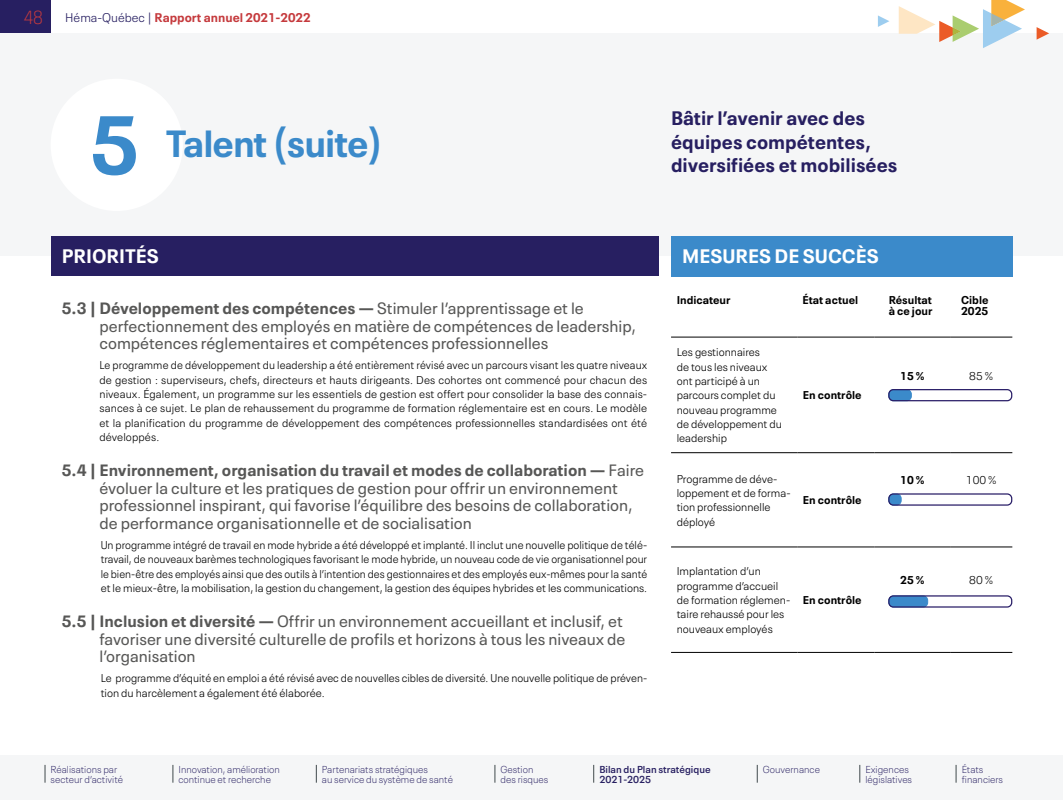
<style>
.page{position:relative;width:1063px;height:800px;background:#fff}
.page>*{position:absolute;margin:0;border:0;box-sizing:border-box;transform-origin:0 0}
.t1{font:81.81px "Neue Plak Text Variable";color:#3b8aca}
.t2{font:37.5px "Neue Plak Text Variable";letter-spacing:-.025em;color:#3b8aca}
.t3{font:700 19.38px/23.2px "Neue Plak Text";color:#271f61}
.t4{font:700 19.38px "Neue Plak Text";color:#fff}
.t5{font:16.25px/17.5px "Neue Plak Text";color:#575756}
.t6{font:700 12.5px "Neue Plak Text";color:#c53a3d}
.t7{font:300 11.25px/14.4px "Neue Plak Text";color:#000}
.t8{font:700 11.25px "Neue Plak Text";color:#000}
.t9{font:100 10px/10px "Neue Plak Text";color:#271f61}
.t10{font:600 10px/10px "Neue Plak Text";color:#271f61}
.s1{font-family:"Neue Plak";font-weight:300;font-stretch:condensed;font-size:18.75px}
.s2{font-weight:300;color:#271f61}
.s3{font-weight:700}
</style>
<div class="page">
<div style="left:0;top:0;width:51px;height:34px;background:#271f61"></div>
<div style="left:0;top:755px;width:1062px;height:45px;background:#f5f6f7"></div>
<svg style="left:45px;top:765px;width:1px;height:18px"></svg>
<svg style="left:173px;top:765px;width:1px;height:18px"></svg>
<svg style="left:316px;top:765px;width:1px;height:18px"></svg>
<svg style="left:495px;top:765px;width:1px;height:18px"></svg>
<svg style="left:593px;top:765px;width:1px;height:18px"></svg>
<svg style="left:757px;top:765px;width:1px;height:18px"></svg>
<svg style="left:859px;top:765px;width:1px;height:18px"></svg>
<svg style="left:955px;top:765px;width:1px;height:18px"></svg>
<div style="left:0;top:34px;width:1062px;height:222px;background:#f5f6f7"></div>
<div style="left:51px;top:79px;width:132px;height:132px;background:#fff;border-radius:50%"></div>
<div style="left:51px;top:236px;width:607px;height:40px;background:#271f61"></div>
<div style="left:671px;top:236px;width:341px;height:41px;background:#3b8aca"></div>
<hr style="left:671px;top:453px;width:126px;height:1px;background:#000">
<hr style="left:797px;top:453px;width:77px;height:1px;background:#000">
<hr style="left:874px;top:453px;width:76px;height:1px;background:#000">
<hr style="left:950px;top:453px;width:62px;height:1px;background:#000">
<hr style="left:671px;top:547px;width:126px;height:1px;background:#000">
<hr style="left:797px;top:547px;width:77px;height:1px;background:#000">
<hr style="left:874px;top:547px;width:76px;height:1px;background:#000">
<hr style="left:950px;top:547px;width:62px;height:1px;background:#000">
<hr style="left:671px;top:652px;width:126px;height:1px;background:#000">
<hr style="left:797px;top:652px;width:77px;height:1px;background:#000">
<hr style="left:874px;top:652px;width:76px;height:1px;background:#000">
<hr style="left:950px;top:652px;width:62px;height:1px;background:#000">
<hr style="left:671px;top:337px;width:126px;height:1px;background:#000">
<hr style="left:797px;top:337px;width:77px;height:1px;background:#000">
<hr style="left:874px;top:337px;width:76px;height:1px;background:#000">
<hr style="left:950px;top:337px;width:62px;height:1px;background:#000">
<div style="left:888px;top:494px;width:13px;height:11px;background:#3b8aca;border-radius:5px"></div>
<div style="left:888px;top:494px;width:13px;height:11px;border:1px solid #3b8aca;border-radius:5px"></div>
<div style="left:888px;top:493px;width:124px;height:13px;border:1px solid #281d67;border-radius:5px"></div>
<div style="left:888px;top:390px;width:23px;height:11px;background:#3b8aca;border-radius:5px"></div>
<div style="left:888px;top:389px;width:23px;height:12px;border:1px solid #3b8aca;border-radius:5px"></div>
<div style="left:888px;top:389px;width:124px;height:12px;border:1px solid #281d67;border-radius:5px"></div>
<div style="left:888px;top:596px;width:39px;height:11px;background:#3b8aca;border-radius:5px"></div>
<div style="left:888px;top:596px;width:40px;height:11px;border:1px solid #3b8aca;border-radius:5px"></div>
<div style="left:888px;top:595px;width:124px;height:13px;border:1px solid #281d67;border-radius:5px"></div>
<svg style="left:1036px;top:27px;width:13px;height:13px"></svg>
<svg style="left:878px;top:15px;width:11px;height:12px"></svg>
<svg style="left:898px;top:0;width:127px;height:48px"></svg>
<p class="t6" style="left:24px;top:7px;width:288px"><span class="s1">48</span> <span class="s2">Héma-Québec |</span> Rapport annuel 2021-2022</p>
<h1 class="t1" style="left:90px;top:81px;width:51px">5</h1>
<h3 class="t3" style="left:671px;top:105px;width:228px">Bâtir l’avenir avec des équipes compétentes, diversifiées et mobilisées</h3>
<h2 class="t2" style="left:166px;top:114px;width:219px">Talent (suite)</h2>
<h3 class="t4" style="left:62px;top:240px;width:98px">PRIORITÉS</h3>
<h3 class="t5" style="left:99px;top:298px;width:538px;text-indent:-38px"><span class="s3">5.3 | Développement des compétences —</span> Stimuler l’apprentissage et le perfectionnement des employés en matière de compétences de leadership, compétences réglementaires et compétences professionnelles</h3>
<p class="t7" style="left:99px;top:357px;width:549px;text-align:justify">Le programme de développement du leadership a été entièrement révisé avec un parcours visant les quatre niveaux de gestion : superviseurs, chefs, directeurs et hauts dirigeants. Des cohortes ont commencé pour chacun des niveaux. Également, un programme sur les essentiels de gestion est offert pour consolider la base des connais‑ sances à ce sujet. Le plan de rehaussement du programme de formation réglementaire est en cours. Le modèle et la planification du programme de développement des compétences professionnelles standardisées ont été développés.</p>
<p class="t5" style="left:99px;top:460px;width:546px;text-indent:-38px"><span class="s3">5.4 | Environnement, organisation du travail et modes de collaboration —</span> Faire évoluer la culture et les pratiques de gestion pour offrir un environnement professionnel inspirant, qui favorise l’équilibre des besoins de collaboration, de performance organisationnelle et de socialisation</p>
<p class="t7" style="left:101px;top:537px;width:548px;text-align:justify">Un programme intégré de travail en mode hybride a été développé et implanté. Il inclut une nouvelle politique de télé‑ travail, de nouveaux barèmes technologiques favorisant le mode hybride, un nouveau code de vie organisationnel pour le bien-être des employés ainsi que des outils à l’intention des gestionnaires et des employés eux-mêmes pour la santé et le mieux-être, la mobilisation, la gestion du changement, la gestion des équipes hybrides et les communications.</p>
<h3 class="t5" style="left:99px;top:611px;width:527px;text-indent:-38px"><span class="s3">5.5 | Inclusion et diversité —</span> Offrir un environnement accueillant et inclusif, et favoriser une diversité culturelle de profils et horizons à tous les niveaux de l’organisation</h3>
<p class="t7" style="left:101px;top:670px;width:548px">Le programme d’équité en emploi a été révisé avec de nouvelles cibles de diversité. Une nouvelle politique de préven‑ tion du harcèlement a également été élaborée.</p>
<h3 class="t4" style="left:682px;top:240px;width:198px">MESURES DE SUCCÈS</h3>
<p class="t8" style="left:676px;top:291px;width:55px">Indicateur</p>
<p class="t8" style="left:802px;top:291px;width:57px">État actuel</p>
<p class="t8" style="left:888px;top:291px;width:45px">Résultat</p>
<p class="t8" style="left:961px;top:291px;width:29px">Cible</p>
<p class="t8" style="left:888px;top:302px;width:45px">à ce jour</p>
<p class="t8" style="left:961px;top:302px;width:29px">2025</p>
<p class="t7" style="left:676px;top:344px;width:107px">Les gestionnaires<br>de tous les niveaux ont participé à un parcours complet du nouveau programme de développement du leadership</p>
<p class="t8" style="left:900px;top:366px;width:26px">15 %</p>
<p class="t7" style="left:969px;top:368px;width:25px">85 %</p>
<p class="t8" style="left:803px;top:386px;width:60px">En contrôle</p>
<p class="t7" style="left:676px;top:470px;width:115px">Programme de déve‑ loppement et de forma‑ tion professionnelle déployé</p>
<p class="t8" style="left:803px;top:491px;width:60px">En contrôle</p>
<p class="t7" style="left:676px;top:563px;width:115px">Implantation d’un programme d’accueil de formation réglemen‑ taire rehaussé pour les nouveaux employés</p>
<p class="t8" style="left:803px;top:591px;width:60px">En contrôle</p>
<p class="t8" style="left:900px;top:471px;width:26px">10 %</p>
<p class="t7" style="left:965px;top:472px;width:32px">100 %</p>
<p class="t8" style="left:900px;top:571px;width:26px">25 %</p>
<p class="t7" style="left:969px;top:572px;width:25px">80 %</p>
<p class="t9" style="left:51px;top:763px;width:74px">Réalisations par secteur d’activité</p>
<p class="t9" style="left:178px;top:763px;width:103px">Innovation, amélioration continue et recherche</p>
<p class="t9" style="left:322px;top:763px;width:132px">Partenariats stratégiques<br>au service du système de santé</p>
<p class="t9" style="left:500px;top:763px;width:49px">Gestion des risques</p>
<p class="t10" style="left:599px;top:763px;width:113px">Bilan du Plan stratégique<br>2021-2025</p>
<p class="t9" style="left:763px;top:763px;width:59px">Gouvernance</p>
<p class="t9" style="left:865px;top:763px;width:48px">Exigences législatives</p>
<p class="t9" style="left:961px;top:763px;width:43px">États financiers</p>
</div>
